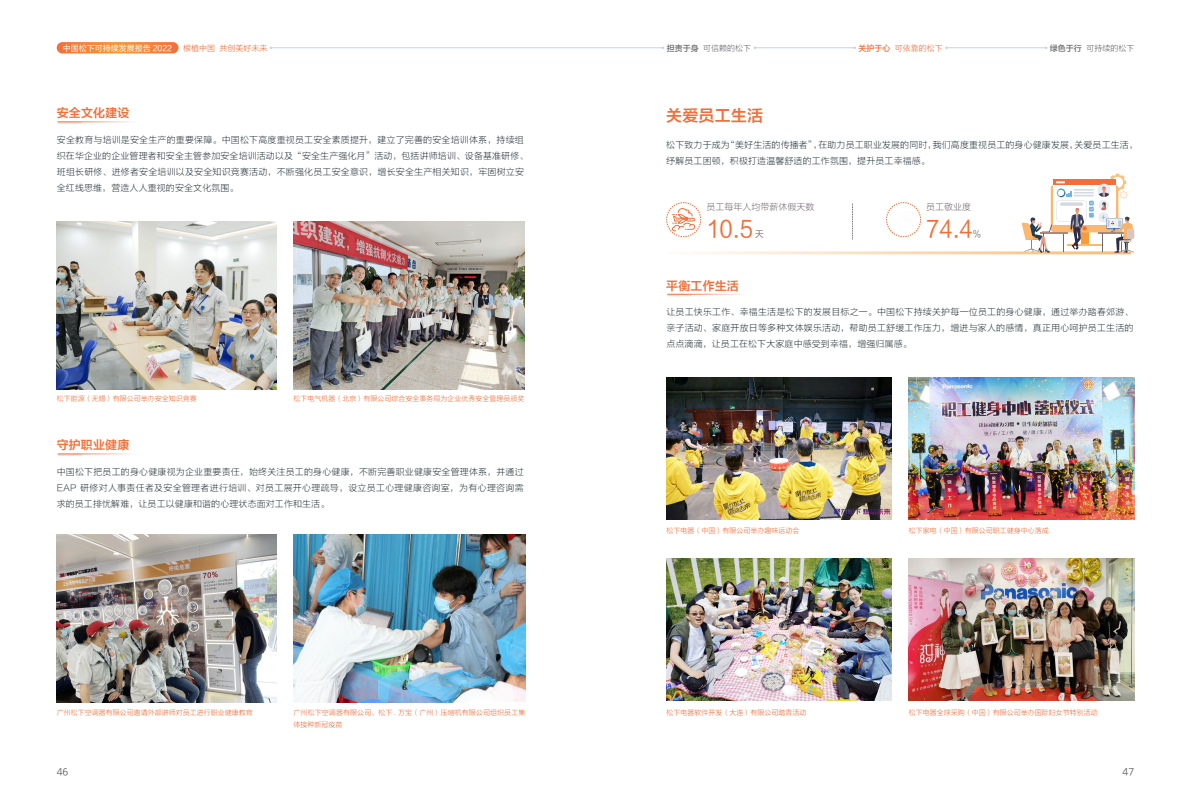
<style>
.page{position:relative;width:1191px;height:808px;background:#fff}
.page>*{position:absolute;margin:0;border:0;box-sizing:border-box;transform-origin:0 0}
.t1{font:23px "FZLTHK GBK1 0";color:#f26f39;scale:.95 1}
.t2{font:16px "FZLTZCHK GBK1 0";letter-spacing:.01em;color:#f26f39}
.t3{font:12px "FZLTZCHK GBK1 0";letter-spacing:.01em;color:#f26f39}
.t4{font:9px/16px "FZLTXHK";letter-spacing:.01em;color:#3d474e}
.t5{font:9px "FZLTXHK";color:#80767d}
.t6{font:9px "PUD Go Dp R";color:#57585a}
.t7{font:9px "FZLTHJW GB1 0";color:#80767d;scale:.95 1}
.t8{font:8px "FZLTXHK";color:#f26f39}
.t9{font:8px "FZLTXHK";color:#6c6d70}
.t10{font:8px "FZLTHJW GB1 0";color:#fff}
.t11{font:7px/12px "FZLTXHK";color:#f26f39}
.s1{font-family:"FZLTZHJW GB1 0"}
</style>
<div class="page">
<svg style="left:57px;top:42px;width:121px;height:11px"></svg>
<hr style="left:271px;top:48px;width:393px;height:1px;background:#c7d0e9">
<hr style="left:755px;top:48px;width:100px;height:1px;background:#c7d0e9">
<hr style="left:946px;top:48px;width:101px;height:1px;background:#c7d0e9">
<img style="left:909px;top:378px;width:225px;height:141px">
<img style="left:909px;top:559px;width:225px;height:141px">
<img style="left:666px;top:378px;width:226px;height:141px">
<img style="left:666px;top:559px;width:226px;height:141px">
<img style="left:57px;top:221px;width:219px;height:168px">
<img style="left:293px;top:221px;width:231px;height:168px">
<hr style="left:59px;top:122px;width:22px;height:2px;background:#f26f39">
<hr style="left:58px;top:122px;width:79px;height:1px;background:#f26f39">
<hr style="left:59px;top:454px;width:22px;height:2px;background:#f26f39">
<hr style="left:58px;top:454px;width:79px;height:1px;background:#f26f39">
<hr style="left:668px;top:294px;width:22px;height:2px;background:#f26f39">
<hr style="left:667px;top:294px;width:80px;height:1px;background:#f26f39">
<img style="left:293px;top:534px;width:232px;height:169px">
<img style="left:57px;top:534px;width:219px;height:169px">
<svg style="left:852px;top:204px;width:1px;height:35px"></svg>
<svg style="left:666px;top:202px;width:35px;height:35px"></svg>
<svg style="left:886px;top:202px;width:35px;height:35px"></svg>
<hr style="left:668px;top:251px;width:462px;height:3px;background:#f89d33">
<div style="left:1126px;top:229px;width:8px;height:10px;background:#d8c6c0;border-radius:2px"></div>
<svg style="left:1021px;top:174px;width:112px;height:79px"></svg>
<p class="t10" style="left:63px;top:43px;width:111px">中国松下可持续发展报告 2022</p>
<p class="t8" style="left:183px;top:44px;width:86px">根植中国 共创美好未来</p>
<p class="t9" style="left:667px;top:44px;width:86px"><span class="s1">担责于身</span> 可信赖的松下</p>
<p class="t8" style="left:858px;top:44px;width:86px"><span class="s1">关护于心</span> 可依靠的松下</p>
<p class="t9" style="left:1050px;top:44px;width:86px"><span class="s1">绿色于行</span> 可持续的松下</p>
<h3 class="t3" style="left:57px;top:106px;width:74px">安全文化建设</h3>
<p class="t4" style="left:57px;top:132px;width:473px">安全教育与培训是安全生产的重要保障。中国松下高度重视员工安全素质提升，建立了完善的安全培训体系，持续组织在华企业的企业管理者和安全主管参加安全培训活动以及“安全生产强化月”活动，包括讲师培训、设备基准研修、班组长研修、进修者安全培训以及安全知识竞赛活动，不断强化员工安全意识，增长安全生产相关知识，牢固树立安全红线思维，营造人人重视的安全文化氛围。</p>
<p class="t11" style="left:57px;top:392px;width:141px">松下能源（无锡）有限公司举办安全知识竞赛</p>
<p class="t11" style="left:293px;top:392px;width:232px">松下电气机器（北京）有限公司综合安全事务局为企业优秀安全管理员颁奖</p>
<h3 class="t3" style="left:57px;top:438px;width:74px">守护职业健康</h3>
<p class="t4" style="left:57px;top:464px;width:468px;text-align:justify">中国松下把员工的身心健康视为企业重要责任，始终关注员工的身心健康，不断完善职业健康安全管理体系，并通过EAP 研修对人事责任者及安全管理者进行培训、对员工展开心理疏导，设立员工心理健康咨询室，为有心理咨询需求的员工排忧解难，让员工以健康和谐的心理状态面对工作和生活。</p>
<p class="t11" style="left:57px;top:706px;width:197px">广州松下空调器有限公司邀请外部讲师对员工进行职业健康教育</p>
<p class="t11" style="left:293px;top:706px;width:233px">广州松下空调器有限公司、松下 . 万宝（广州）压缩机有限公司组织员工集体接种新冠疫苗</p>
<h2 class="t2" style="left:666px;top:106px;width:98px">关爱员工生活</h2>
<p class="t4" style="left:666px;top:137px;width:473px">松下致力于成为“美好生活的传播者”，在助力员工职业发展的同时，我们高度重视员工的身心健康发展，关爱员工生活，纾解员工困顿，积极打造温馨舒适的工作氛围，提升员工幸福感。</p>
<p class="t5" style="left:706px;top:202px;width:109px">员工每年人均带薪休假天数</p>
<h1 class="t1" style="left:706px;top:217px;width:51px">10.5</h1>
<p class="t7" style="left:755px;top:229px;width:10px">天</p>
<h3 class="t3" style="left:666px;top:279px;width:74px">平衡工作生活</h3>
<p class="t5" style="left:926px;top:202px;width:46px">员工敬业度</p>
<h1 class="t1" style="left:926px;top:216px;width:51px">74.4</h1>
<p class="t7" style="left:973px;top:229px;width:10px">%</p>
<p class="t4" style="left:666px;top:304px;width:469px;text-align:justify">让员工快乐工作、幸福生活是松下的发展目标之一。中国松下持续关护每一位员工的身心健康，通过举办踏春郊游、亲子活动、家庭开放日等多种文体娱乐活动，帮助员工舒缓工作压力，增进与家人的感情，真正用心呵护员工生活的点点滴滴，让员工在松下大家庭中感受到幸福，增强归属感。</p>
<p class="t11" style="left:666px;top:525px;width:134px">松下电器（中国）有限公司举办趣味运动会</p>
<p class="t11" style="left:666px;top:706px;width:141px">松下电器软件开发（大连）有限公司踏青活动</p>
<p class="t11" style="left:909px;top:525px;width:141px">松下家电（中国）有限公司职工健身中心落成</p>
<p class="t11" style="left:909px;top:706px;width:190px">松下电器全球采购（中国）有限公司举办国际妇女节特别活动</p>
<p class="t6" style="left:57px;top:765px;width:13px">46</p>
<p class="t6" style="left:1122px;top:765px;width:13px">47</p>
</div>
